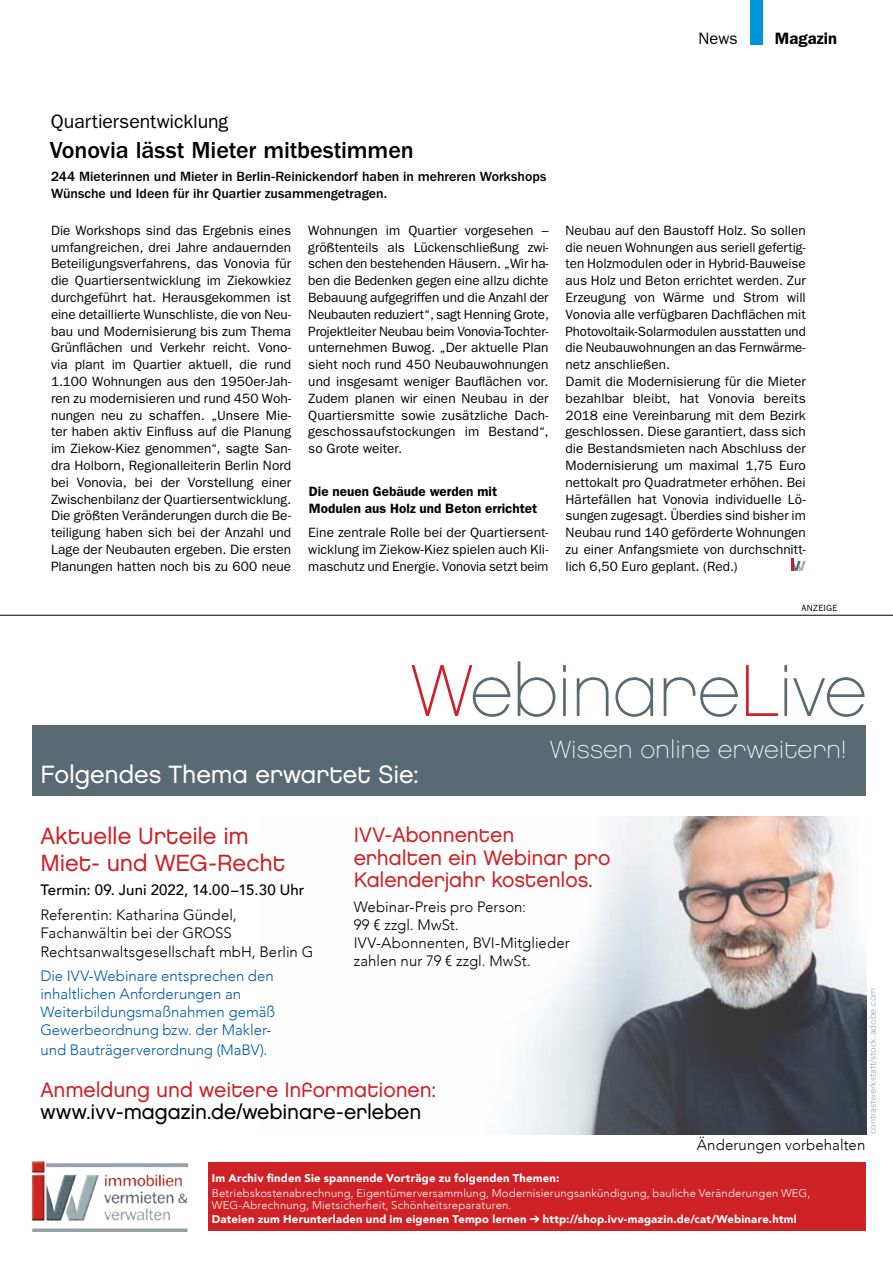
<style>
.page{position:relative;width:893px;height:1263px;background:#fff}
.page>*{position:absolute;margin:0;border:0;box-sizing:border-box;transform-origin:0 0}
.t1{font:73.35px "Chalet Paris Nineteen Eighty";color:#5a6a72}
.t2{font:24.9px "Chalet London Nineteen Eighty";letter-spacing:-.005em;color:#fff}
.t3{font:24.9px "Chalet Paris Nineteen Eighty";letter-spacing:.02em;color:#fff}
.t4{font:500 24px "ITC Franklin Gothic Std";letter-spacing:-.005em;color:#000}
.t5{font:23.4px/26.5px "Chalet London Nineteen Eighty";letter-spacing:-.005em;color:#cf2226}
.t6{font:21px/22.5px "Chalet London Nineteen Eighty";letter-spacing:-.005em;color:#cf2226}
.t7{font:21px "Chalet London Nineteen Eighty";letter-spacing:-.005em;color:#000}
.t8{font:19.5px "ITC Franklin Gothic Std";letter-spacing:-.005em;color:#000}
.t9{font:600 16.5px "ITC Franklin Gothic Std";letter-spacing:.005em;color:#000}
.t10{font:16.5px "ITC Franklin Gothic Std";color:#000}
.t11{font:300 15px/18px "Avenir";letter-spacing:.005em;color:#000}
.t12{font:300 15px/18px "Avenir";color:#005aaa}
.t13{font:500 15px "Avenir";letter-spacing:.005em;color:#000}
.t14{font:500 13.8px/16.8px "ITC Franklin Gothic Std";color:#000}
.t15{font:13.5px/16.8px "ITC Franklin Gothic Std";color:#000;text-align:justify}
.t16{font:600 13.5px/16.8px "ITC Franklin Gothic Std";letter-spacing:.005em;color:#000}
.t17{font:300 11.25px/12px "Avenir";letter-spacing:.015em;color:#fff}
.t18{font:900 11.25px "Avenir";letter-spacing:.02em;color:#fff}
.t19{font:9.3px "Avenir";color:#9fb0b8}
.t20{font:9px "ITC Franklin Gothic Std";color:#000}
.s1{color:#cf2226}
</style>
<div class="page">
<img style="left:513px;top:816px;width:353px;height:318px">
<div style="left:32px;top:725px;width:833px;height:71px;background:#5a6a72"></div>
<img style="left:31px;top:1161px;width:158px;height:70px">
<div style="left:208px;top:1162px;width:657px;height:69px;background:#cf2226"></div>
<svg style="left:791px;top:558px;width:15px;height:13px"></svg>
<hr style="left:0;top:615px;width:893px;height:1px;background:#000">
<p class="t10" style="left:699px;top:29px;width:41px">News</p>
<p class="t9" style="left:775px;top:29px;width:64px">Magazin</p>
<h3 class="t8" style="left:51px;top:110px;width:179px">Quartiersentwicklung</h3>
<h3 class="t4" style="left:50px;top:137px;width:365px">Vonovia lässt Mieter mitbestimmen</h3>
<p class="t14" style="left:51px;top:168px;width:497px">244 Mieterinnen und Mieter in Berlin-Reinickendorf haben in mehreren Workshops<br>Wünsche und Ideen für ihr Quartier zusammengetragen.</p>
<p class="t15" style="left:51px;top:222px;width:242px">Die Workshops sind das Ergebnis eines umfangreichen, drei Jahre andauernden Beteiligungsverfahrens, das Vonovia für die Quartiersentwicklung im Ziekowkiez durchgeführt hat. Herausgekommen ist eine detaillierte Wunschliste, die von Neu&shy;bau und Modernisierung bis zum Thema Grünflächen und Verkehr reicht. Vono&shy;via plant im Quartier aktuell, die rund 1.100 Wohnungen aus den 1950er-Jah&shy;ren zu modernisieren und rund 450 Woh&shy;nungen neu zu schaffen. „Unsere Mie&shy;ter haben aktiv Einfluss auf die Planung im Ziekow-Kiez genommen“, sagte San&shy;dra Holborn, Regionalleiterin Berlin Nord bei Vonovia, bei der Vorstellung einer Zwischenbilanz der Quartiersentwicklung.<br>Die größten Veränderungen durch die Be&shy;teiligung haben sich bei der Anzahl und Lage der Neubauten ergeben. Die ersten Planungen hatten noch bis zu 600 neue</p>
<p class="t15" style="left:308px;top:222px;width:242px">Wohnungen im Quartier vorgesehen – größtenteils als Lückenschließung zwi&shy;schen den bestehenden Häusern. „Wir ha&shy;ben die Bedenken gegen eine allzu dichte Bebauung aufgegriffen und die Anzahl der Neubauten reduziert“, sagt Henning Grote, Projektleiter Neubau beim Vonovia-Tochter&shy;unternehmen Buwog. „Der aktuelle Plan sieht noch rund 450 Neubauwohnungen und insgesamt weniger Bauflächen vor.<br>Zudem planen wir einen Neubau in der Quartiersmitte sowie zusätzliche Dach&shy;geschossaufstockungen im Bestand“, so Grote weiter.</p>
<p class="t16" style="left:309px;top:483px;width:230px">Die neuen Gebäude werden mit<br>Modulen aus Holz und Beton errichtet</p>
<p class="t15" style="left:308px;top:524px;width:242px">Eine zentrale Rolle bei der Quartiersent&shy;wicklung im Ziekow-Kiez spielen auch Kli&shy;maschutz und Energie. Vonovia setzt beim</p>
<p class="t15" style="left:566px;top:222px;width:242px;text-align:left">Neubau auf den Baustoff Holz. So sollen die neuen Wohnungen aus seriell gefertig&shy;ten Holzmodulen oder in Hybrid-Bauweise aus Holz und Beton errichtet werden. Zur Erzeugung von Wärme und Strom will Vonovia alle verfügbaren Dachflächen mit Photovoltaik-Solarmodulen ausstatten und die Neubauwohnungen an das Fernwärme&shy;netz anschließen.<br>Damit die Modernisierung für die Mieter bezahlbar bleibt, hat Vonovia bereits 2018 eine Vereinbarung mit dem Bezirk geschlossen. Diese garantiert, dass sich die Bestandsmieten nach Abschluss der Modernisierung um maximal 1,75 Euro nettokalt pro Quadratmeter erhöhen. Bei Härtefällen hat Vonovia individuelle Lö&shy;sungen zugesagt. Überdies sind bisher im Neubau rund 140 geförderte Wohnungen zu einer Anfangsmiete von durchschnitt&shy;lich 6,50 Euro geplant. (Red.)</p>
<p class="t20" style="left:802px;top:603px;width:12px">Anze</p>
<p class="t20" style="left:824px;top:603px;width:9px">ige</p>
<h1 class="t1" style="left:411px;top:648px;width:457px"><span class="s1">W</span>ebinare<span class="s1">L</span>ive</h1>
<h2 class="t2" style="left:40px;top:759px;width:380px">Folgendes Thema erwartet Sie:</h2>
<h2 class="t3" style="left:550px;top:735px;width:298px">Wissen online erweitern!</h2>
<h3 class="t5" style="left:40px;top:823px;width:247px">Aktuelle Urteile im<br>Miet- und WEG-Recht</h3>
<p class="t13" style="left:40px;top:877px;width:266px">Termin: 09. Juni 2022, 14.00–15.30 Uhr</p>
<p class="t11" style="left:40px;top:905px;width:198px">Referentin: Katharina Gündel,<br>Fachanwältin bei der GROSS</p>
<p class="t11" style="left:40px;top:943px;width:274px">Rechtsanwaltsgesellschaft mbH, Berlin G</p>
<p class="t12" style="left:40px;top:967px;width:237px">Die IVV-Webinare entsprechen den inhaltlichen Anforderungen an Weiterbildungsmaßnahmen gemäß Gewerbeordnung bzw. der Makler-</p>
<p class="t12" style="left:40px;top:1041px;width:229px">und Bauträgerverordnung (MaBV).</p>
<h3 class="t6" style="left:354px;top:824px;width:258px">IVV-Abonnenten<br>erhalten ein Webinar pro<br>Kalenderjahr kostenlos.</h3>
<p class="t11" style="left:354px;top:898px;width:217px">Webinar-Preis pro Person:<br>99 € zzgl. MwSt.<br>IVV-Abonnenten, BVI-Mitglieder zahlen nur 79 € zzgl. MwSt.</p>
<h3 class="t6" style="left:40px;top:1078px;width:397px">Anmeldung und weitere Informationen:</h3>
<h3 class="t7" style="left:40px;top:1099px;width:383px">www.ivv-magazin.de/webinare-erleben</h3>
<p class="t19" style="left:867px;top:1134px;width:148px;rotate:-90deg">contrastwerkstatt/stock.adobe.com</p>
<p class="t11" style="left:697px;top:1136px;width:170px">Änderungen vorbehalten</p>
<p class="t18" style="left:212px;top:1169px;width:349px">Im Archiv finden Sie spannende Vorträge zu folgenden Themen:</p>
<p class="t17" style="left:212px;top:1186px;width:600px">Betriebskostenabrechnung, Eigentümerversammlung, Modernisierungsankündigung, bauliche Veränderungen WEG,<br>WEG-Abrechnung, Mietsicherheit, Schönheitsreparaturen.</p>
<p class="t18" style="left:212px;top:1209px;width:586px">Dateien zum Herunterladen und im eigenen Tempo lernen ➔ http://shop.ivv-magazin.de/cat/Webinare.html</p>
</div>
